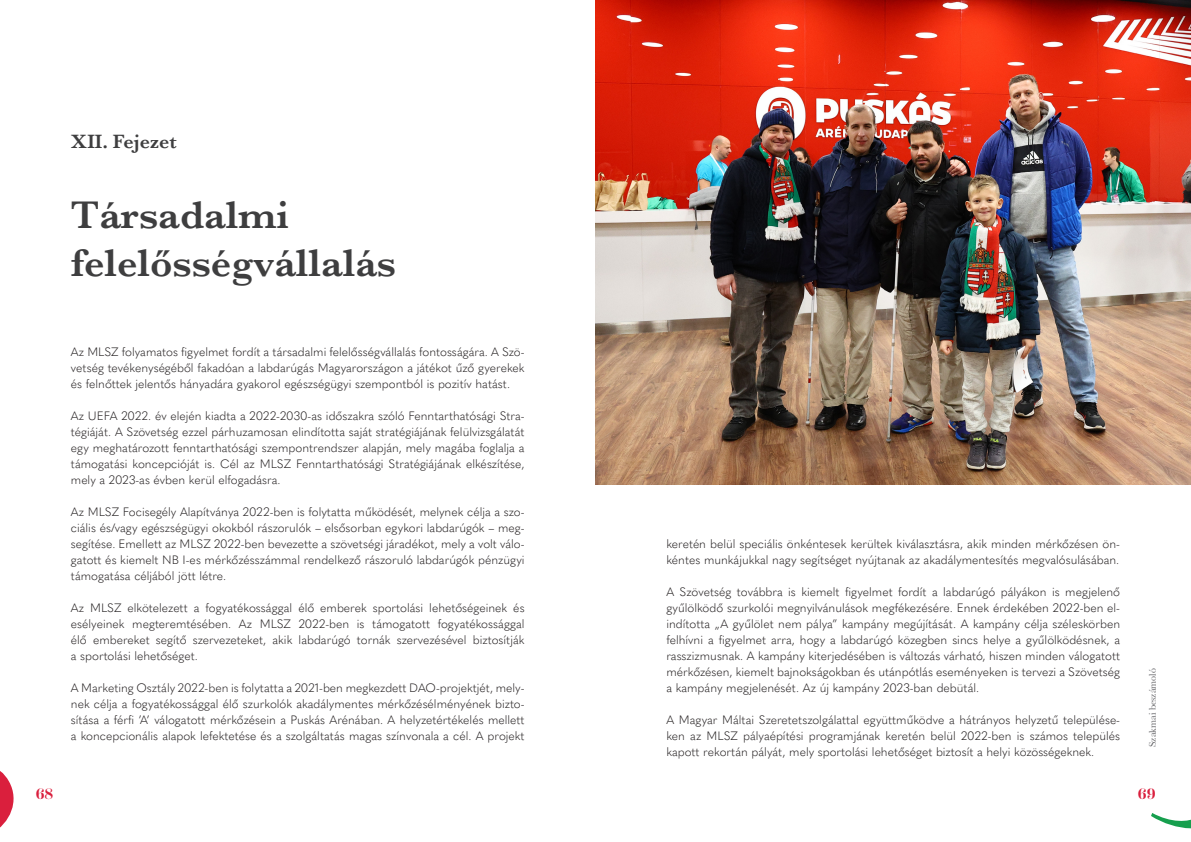
<style>
.page{position:relative;width:1191px;height:842px;background:#fff}
.page>*{position:absolute;margin:0;border:0;box-sizing:border-box;transform-origin:0 0}
.Fejezetszám{font:600 40px "Baskerville";color:#3e3e3f}
.Fejezetszám-2{font:600 20px "Baskerville";color:#3e3e3f}
.t1{font:700 15px "Scotch Display";color:#da1f3d}
.kenyérszöveg{font:300 12px/16px "Quasimoda";color:#231f20;text-align:justify}
.t2{font:10px "Baskerville";color:#636366}
</style>
<div class="page">
<svg style="left:1151px;top:813px;width:40px;height:16px"></svg>
<img style="left:595px;top:0;width:596px;height:484px">
<svg style="left:0;top:771px;width:14px;height:57px"></svg>
<p class="Fejezetszám-2" style="left:71px;top:127px;width:107px">XII. Fejezet</p>
<p class="Fejezetszám" style="left:71px;top:187px;width:219px">Társadalmi</p>
<p class="Fejezetszám" style="left:71px;top:235px;width:327px">felelősségvállalás</p>
<p class="kenyérszöveg" style="left:71px;top:343px;width:455px">Az MLSZ folyamatos figyelmet fordít a társadalmi felelősségvállalás fontosságára. A Szö&shy;vetség tevékenységéből fakadóan a labdarúgás Magyarországon a játékot űző gyerekek és felnőttek jelentős hányadára gyakorol egészségügyi szempontból is pozitív hatást.</p>
<p class="kenyérszöveg" style="left:71px;top:407px;width:455px">Az UEFA 2022. év elején kiadta a 2022-2030-as időszakra szóló Fenntarthatósági Stra&shy;tégiáját. A Szövetség ezzel párhuzamosan elindította saját stratégiájának felülvizsgálatát egy meghatározott fenntarthatósági szempontrendszer alapján, mely magába foglalja a támogatási koncepcióját is. Cél az MLSZ Fenntarthatósági Stratégiájának elkészítése, mely a 2023-as évben kerül elfogadásra.</p>
<p class="kenyérszöveg" style="left:71px;top:503px;width:455px">Az MLSZ Focisegély Alapítványa 2022-ben is folytatta működését, melynek célja a szo&shy;ciális és/vagy egészségügyi okokból rászorulók – elsősorban egykori labdarúgók – meg&shy;segítése. Emellett az MLSZ 2022-ben bevezette a szövetségi járadékot, mely a volt válo&shy;gatott és kiemelt NB I-es mérkőzésszámmal rendelkező rászoruló labdarúgók pénzügyi támogatása céljából jött létre.</p>
<p class="kenyérszöveg" style="left:71px;top:599px;width:455px">Az MLSZ elkötelezett a fogyatékossággal élő emberek sportolási lehetőségeinek és esélyeinek megteremtésében. Az MLSZ 2022-ben is támogatott fogyatékossággal élő embereket segítő szervezeteket, akik labdarúgó tornák szervezésével biztosítják a sportolási lehetőséget.</p>
<p class="kenyérszöveg" style="left:71px;top:679px;width:455px">A Marketing Osztály 2022-ben is folytatta a 2021-ben megkezdett DAO-projektjét, mely&shy;nek célja a fogyatékossággal élő szurkolók akadálymentes mérkőzésélményének bizto&shy;sítása a férfi ’A’ válogatott mérkőzésein a Puskás Arénában. A helyzetértékelés mellett a koncepcionális alapok lefektetése és a szolgáltatás magas színvonala a cél. A projekt</p>
<p class="t1" style="left:36px;top:786px;width:19px">68</p>
<p class="kenyérszöveg" style="left:666px;top:535px;width:455px">keretén belül speciális önkéntesek kerültek kiválasztásra, akik minden mérkőzésen ön&shy;kéntes munkájukkal nagy segítséget nyújtanak az akadálymentesítés megvalósulásában.</p>
<p class="kenyérszöveg" style="left:666px;top:583px;width:455px">A Szövetség továbbra is kiemelt figyelmet fordít a labdarúgó pályákon is megjelenő gyűlölködő szurkolói megnyilvánulások megfékezésére. Ennek érdekében 2022-ben el&shy;indította „A gyűlölet nem pálya” kampány megújítását. A kampány célja széleskörben felhívni a figyelmet arra, hogy a labdarúgó közegben sincs helye a gyűlölködésnek, a rasszizmusnak. A kampány kiterjedésében is változás várható, hiszen minden válogatott mérkőzésen, kiemelt bajnokságokban és utánpótlás eseményeken is tervezi a Szövetség a kampány megjelenését. Az új kampány 2023-ban debütál.</p>
<p class="kenyérszöveg" style="left:666px;top:711px;width:455px">A Magyar Máltai Szeretetszolgálattal együttműködve a hátrányos helyzetű települése&shy;ken az MLSZ pályaépítési programjának keretén belül 2022-ben is számos település kapott rekortán pályát, mely sportolási lehetőséget biztosít a helyi közösségeknek.</p>
<p class="t2" style="left:1146px;top:747px;width:80px;rotate:-90deg">Szakmai beszámoló</p>
<p class="t1" style="left:1137px;top:786px;width:19px">69</p>
</div>
